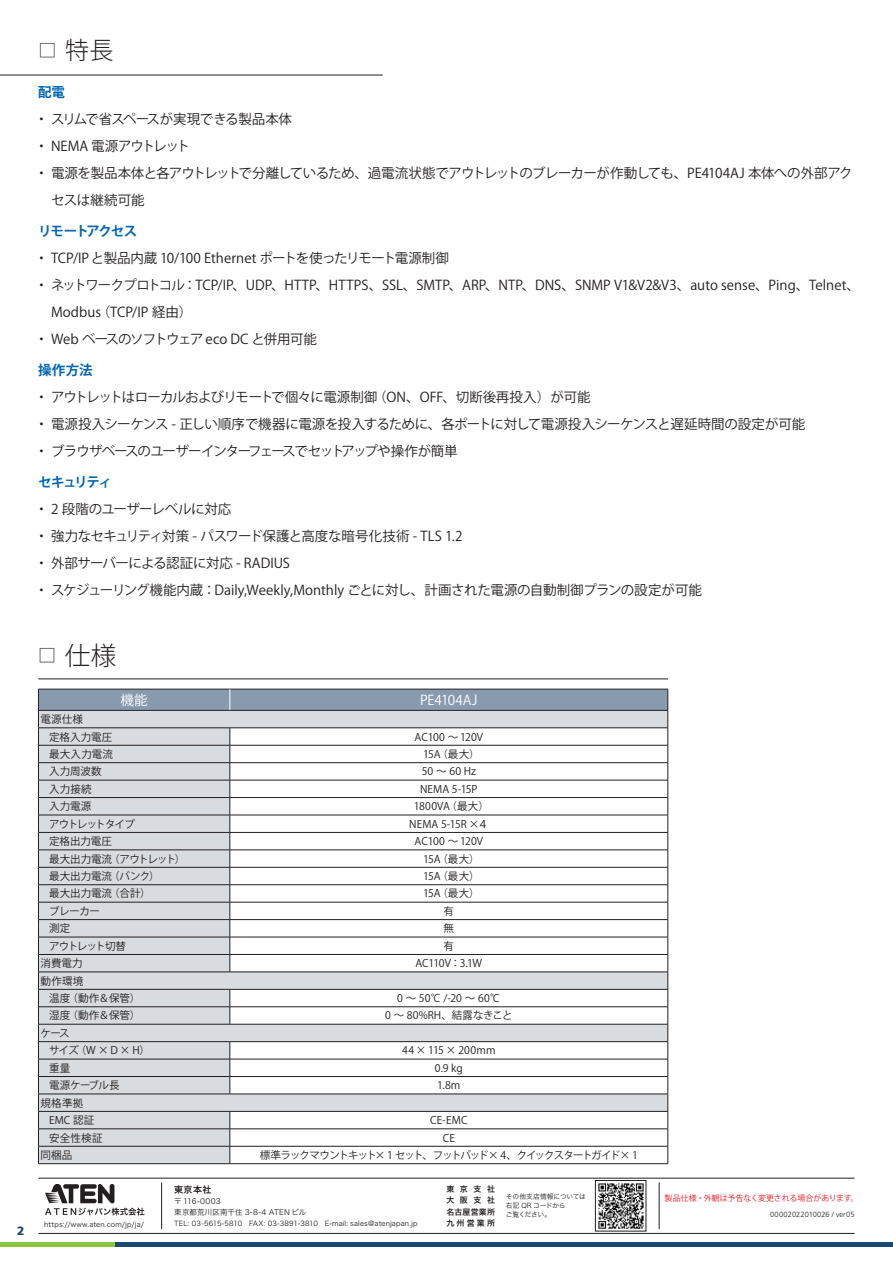
<style>
.page{position:relative;width:893px;height:1263px;background:#fff}
.page>*{position:absolute;margin:0;border:0;box-sizing:border-box;transform-origin:0 0}
.t1{font:300 25.5px "Koz Go Pro";color:#231f20}
.t2{font:300 24px "Koz Go Pro";color:#231f20}
.t3{font:300 18px "Koz Go Pro";color:#231f20}
.t4{font:13.5px/27px "Koz Go Pro";letter-spacing:-.025em;color:#231f20}
.t5{font:13.5px/27px "Koz Go Pro";letter-spacing:-.005em;color:#231f20}
.t6{font:13.5px "Koz Go Pro";letter-spacing:-.08em;color:#231f20}
.t7{font:13.5px "Koz Go Pro";letter-spacing:-.065em;color:#231f20}
.t8{font:13.5px "Koz Go Pro";letter-spacing:-.07em;color:#231f20}
._03_2_Features_title{font:700 13.5px "Koz Go Pro";letter-spacing:-.085em;color:#0166b3}
.t9{font:13.5px "Koz Go Pro";color:#231f20}
.t10{font:13.5px "Koz Go Pro";letter-spacing:-.045em;color:#231f20}
.t11{font:13.5px "Koz Go Pro";letter-spacing:-.01em;color:#fff}
.t12{font:900 12.15px "Frutiger CE";color:#1c4771}
.Specification{font:10.5px "Koz Go Pro";color:#231f20}
.main{font:10.5px "Koz Go Pro";letter-spacing:-.02em;color:#231f20}
.main-2{font:10.5px "Koz Go Pro";letter-spacing:-.11em;color:#231f20}
.main-3{font:10.5px "Koz Go Pro";color:#231f20}
.main-4{font:10.5px "Koz Go Pro";letter-spacing:.01em;color:#231f20}
.main-5{font:10.5px "Koz Go Pro";letter-spacing:-.075em;color:#231f20}
.Specification-2{font:10.5px "Koz Go Pro";letter-spacing:-.08em;color:#231f20}
.Specification-3{font:10.5px "Koz Go Pro";letter-spacing:-.075em;color:#231f20}
.Specification-4{font:10.5px "Koz Go Pro";letter-spacing:-.03em;color:#231f20}
.t13{font:9px "Hira Kaku Pro N W6";color:#231f20}
.t14{font:7.95px "Koz Go Pro";letter-spacing:-.01em;color:#ee1d23}
.t15{font:7.95px/11.4px "Hira Kaku Pro N W6";letter-spacing:.28em;color:#231f20;text-align:justify}
.t16{font:7.5px/11.2px "Hira Kaku Pro N W3";letter-spacing:.015em;color:#231f20}
.t17{font:300 7.5px "Frutiger CE";letter-spacing:.01em;color:#231f20}
.t18{font:6.9px "Hira Kaku Pro N W3";letter-spacing:.02em;color:#231f20}
.t19{font:6.75px/9px "Hira Kaku Pro N W3";letter-spacing:-.03em;color:#231f20}
</style>
<div class="page">
<hr style="left:0;top:1242px;width:893px;height:4px;background:#1c4771">
<hr style="left:0;top:1242px;width:115px;height:4px;background:#8bc63e">
<hr style="left:38px;top:1178px;width:816px;height:1px;background:#231f20">
<hr style="left:38px;top:1233px;width:816px;height:1px;background:#231f20">
<hr style="left:659px;top:1182px;width:1px;height:47px;background:#231f20">
<hr style="left:161px;top:1182px;width:1px;height:47px;background:#231f20">
<svg style="left:45px;top:1184px;width:99px;height:31px"></svg>
<img style="left:598px;top:1183px;width:46px;height:46px">
<div style="left:595px;top:1180px;width:51px;height:51px;border:1px solid #231f20"></div>
<hr style="left:38px;top:679px;width:630px;height:1px;background:#231f20">
<hr style="left:38px;top:1163px;width:192px;height:1px;background:#231f20">
<hr style="left:230px;top:1163px;width:438px;height:1px;background:#231f20">
<svg style="left:38px;top:689px;width:631px;height:474px"></svg>
<hr style="left:38px;top:1111px;width:192px;height:1px;background:#231f20">
<hr style="left:230px;top:1111px;width:438px;height:1px;background:#231f20">
<hr style="left:0;top:75px;width:383px;height:1px;background:#231f20">
<p class="t2" style="left:65px;top:35px;width:50px">特長</p>
<p class="t3" style="left:38px;top:39px;width:20px">□</p>
<p class="_03_2_Features_title" style="left:38px;top:83px;width:28px">配電</p>
<p class="t4" style="left:35px;top:106px;width:259px">・スリムで省スペースが実現できる製品本体</p>
<p class="t10" style="left:35px;top:137px;width:157px">・ NEMA 電源アウトレット</p>
<p class="t4" style="left:51px;top:160px;width:803px;text-indent:-16px">・電源を製品本体と各アウトレットで分離しているため、過電流状態でアウトレットのブレーカーが作動しても、PE4104AJ 本体への外部アクセスは継続可能</p>
<p class="_03_2_Features_title" style="left:38px;top:222px;width:101px">リモートアクセス</p>
<p class="t4" style="left:35px;top:245px;width:415px">・ TCP/IPと製品内蔵 10/100 Ethernet ポートを使ったリモート電源制御</p>
<p class="t5" style="left:97px;top:272px;width:764px;text-indent:-62px">・ネットワークプロトコル：TCP/IP、UDP、HTTP、HTTPS、SSL、SMTP、ARP、NTP、DNS、SNMP &amp;1V V &amp;2 V 、3 auto sense、Ping、Telnet、（TCP/IP 経由(</p>
<p class="t4" style="left:51px;top:299px;width:52px">Modbus</p>
<p class="t8" style="left:35px;top:330px;width:284px">・ Web ベースのソフトウェア eco DC と併用可能</p>
<p class="_03_2_Features_title" style="left:38px;top:361px;width:56px">操作方法</p>
<p class="t7" style="left:35px;top:388px;width:344px">・アウトレットはローカルおよびリモートで個々に電源制御</p>
<p class="t4" style="left:35px;top:411px;width:772px">・電源投入シーケンス - 正しい順序で機器に電源を投入するために、各ポートに対して電源投入シーケンスと遅延時間の設定が可能</p>
<p class="t6" style="left:35px;top:442px;width:424px">・ブラウザベースのユーザーインターフェースでセットアップや操作が簡単</p>
<p class="_03_2_Features_title" style="left:38px;top:473px;width:75px">セキュリティ</p>
<p class="t4" style="left:35px;top:496px;width:198px">・ 2 段階のユーザーレベルに対応</p>
<p class="t4" style="left:35px;top:523px;width:429px">・強力なセキュリティ対策 - パスワード保護と高度な暗号化技術 - TLS 1.2</p>
<p class="t4" style="left:35px;top:550px;width:257px">・外部サーバーによる認証に対応 - RADIUS</p>
<p class="t4" style="left:35px;top:577px;width:668px">・スケジューリング機能内蔵：Daily,Weekly,Monthly ごとに対し、計画された電源の自動制御プランの設定が可能</p>
<p class="t9" style="left:373px;top:388px;width:219px">（ON、OFF、切断後再投入）が可能</p>
<p class="t12" style="left:17px;top:1223px;width:9px">2</p>
<p class="t3" style="left:38px;top:643px;width:19px">□</p>
<p class="t1" style="left:65px;top:638px;width:53px">仕様</p>
<p class="t11" style="left:121px;top:691px;width:29px">機能</p>
<p class="t11" style="left:420px;top:691px;width:59px">PE4104AJ</p>
<p class="Specification" style="left:41px;top:712px;width:44px">電源仕様</p>
<p class="Specification" style="left:49px;top:730px;width:65px">定格入力電圧</p>
<p class="main" style="left:415px;top:730px;width:70px">AC100 ～ 120V</p>
<p class="Specification" style="left:49px;top:747px;width:65px">最大入力電流</p>
<p class="main" style="left:423px;top:747px;width:58px">15 （A 最大(</p>
<p class="Specification" style="left:49px;top:765px;width:54px">入力周波数</p>
<p class="main" style="left:422px;top:765px;width:56px">50 ～ 60 Hz</p>
<p class="Specification" style="left:49px;top:782px;width:44px">入力接続</p>
<p class="main" style="left:420px;top:782px;width:59px">NEMA 5-15P</p>
<p class="Specification" style="left:49px;top:800px;width:44px">入力電源</p>
<p class="main" style="left:447px;top:800px;width:44px">（最大(</p>
<p class="main" style="left:414px;top:800px;width:37px">1800VA</p>
<p class="Specification-2" style="left:49px;top:817px;width:87px">アウトレットタイプ</p>
<p class="main" style="left:409px;top:817px;width:81px">NEMA 5-15R ×４</p>
<p class="Specification" style="left:49px;top:834px;width:64px">定格出力電圧</p>
<p class="main" style="left:415px;top:834px;width:70px">AC100 ～ 120V</p>
<p class="Specification" style="left:109px;top:852px;width:78px">（アウトレット）</p>
<p class="Specification" style="left:49px;top:852px;width:65px">最大出力電流</p>
<p class="main" style="left:423px;top:852px;width:58px">15 （A 最大(</p>
<p class="Specification" style="left:109px;top:869px;width:52px">（バンク）</p>
<p class="Specification" style="left:49px;top:869px;width:65px">最大出力電流</p>
<p class="main" style="left:423px;top:869px;width:58px">15 （A 最大(</p>
<p class="Specification" style="left:109px;top:887px;width:43px">（合計）</p>
<p class="Specification" style="left:49px;top:887px;width:65px">最大出力電流</p>
<p class="main" style="left:423px;top:887px;width:58px">15 （A 最大(</p>
<p class="Specification" style="left:49px;top:904px;width:52px">ブレーカー</p>
<p class="main" style="left:444px;top:904px;width:12px">有</p>
<p class="Specification" style="left:49px;top:922px;width:23px">測定</p>
<p class="main" style="left:444px;top:922px;width:12px">無</p>
<p class="Specification-3" style="left:49px;top:939px;width:79px">アウトレット切替</p>
<p class="main" style="left:444px;top:939px;width:12px">有</p>
<p class="Specification" style="left:41px;top:956px;width:44px">消費電力</p>
<p class="Specification" style="left:41px;top:974px;width:44px">動作環境</p>
<p class="main" style="left:416px;top:956px;width:68px">AC110V：3.1W</p>
<p class="Specification" style="left:67px;top:991px;width:75px">（動作＆保管(</p>
<p class="Specification" style="left:49px;top:991px;width:23px">温度</p>
<p class="main" style="left:397px;top:991px;width:105px">0 ~ 50°C /-20 ~ 60°C</p>
<p class="Specification" style="left:67px;top:1009px;width:75px">（動作＆保管）</p>
<p class="Specification" style="left:49px;top:1009px;width:23px">湿度</p>
<p class="Specification" style="left:41px;top:1026px;width:31px">ケース</p>
<p class="main-3" style="left:385px;top:1009px;width:129px">0 ～ 80%RH、結露なきこと</p>
<p class="Specification" style="left:49px;top:1044px;width:31px">サイズ</p>
<p class="Specification" style="left:76px;top:1044px;width:76px">（W×D×H）</p>
<p class="main-4" style="left:402px;top:1044px;width:95px">44 × 115 × 200mm</p>
<p class="Specification" style="left:49px;top:1061px;width:23px">重量</p>
<p class="main" style="left:435px;top:1061px;width:29px">0.9 kg</p>
<p class="Specification-4" style="left:49px;top:1078px;width:72px">電源ケーブル長</p>
<p class="Specification" style="left:41px;top:1096px;width:44px">規格準拠</p>
<p class="main" style="left:437px;top:1078px;width:25px">1.8m</p>
<p class="Specification" style="left:49px;top:1113px;width:47px">EMC 認証</p>
<p class="main" style="left:430px;top:1113px;width:39px">CE-EMC</p>
<p class="Specification" style="left:49px;top:1131px;width:55px">安全性検証</p>
<p class="main" style="left:443px;top:1131px;width:14px">CE</p>
<p class="Specification" style="left:41px;top:1148px;width:33px">同梱品</p>
<p class="main-2" style="left:375px;top:1148px;width:265px">× 1 セット、フットパッド× 、4 クイックスタートガイド× 1</p>
<p class="main-5" style="left:260px;top:1148px;width:119px">標準ラックマウントキット</p>
<p class="t18" style="left:44px;top:1218px;width:102px">https://www.aten.com/jp/ja/</p>
<p class="t13" style="left:174px;top:1181px;width:39px">東京本社</p>
<p class="t16" style="left:174px;top:1195px;width:134px">〒 116-0003<br>東京都荒川区南千住 3-8-4 ATEN ビル</p>
<p class="t18" style="left:174px;top:1217px;width:245px">TEL: 03-5615-5810　FAX: 03-3891-3810　E-mail: sales@atenjapan j p.</p>
<p class="t15" style="left:446px;top:1183px;width:50px">東京支社</p>
<p class="t15" style="left:446px;top:1194px;width:50px">大阪支社名古屋営業所九州営業所</p>
<p class="t19" style="left:506px;top:1192px;width:82px">その他支店情報については右記 QR コードから<br>ご覧ください。</p>
<p class="t14" style="left:665px;top:1192px;width:195px">製品仕様・外観は予告なく変更される場合があります。</p>
<p class="t17" style="left:770px;top:1210px;width:86px">00002022010026 / ver05</p>
</div>
